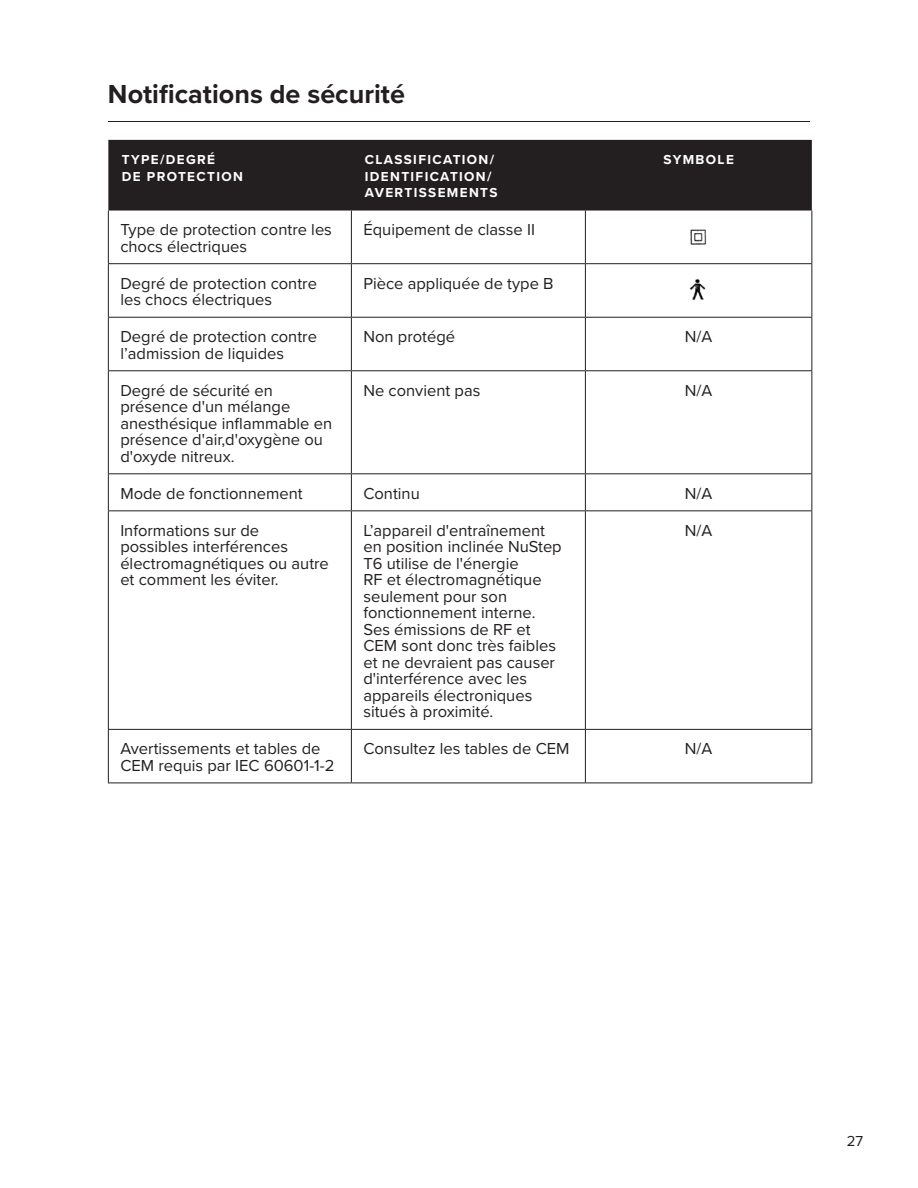
<style>
.page{position:relative;width:918px;height:1188px;background:#fff}
.page>*{position:absolute;margin:0;border:0;box-sizing:border-box;transform-origin:0 0}
.Section_Title{font:700 27px "Proxima Nova";color:#231f20}
.Table_Body{font:16.5px/16.5px "Proxima Nova";color:#231f20}
.t1{font:15px "Proxima Nova";color:#231f20}
.Table_Head_2{font:700 13.5px/16.5px "Proxima Nova";letter-spacing:.1em;color:#fff}
</style>
<div class="page">
<hr style="left:108px;top:121px;width:702px;height:1px;background:#231f20">
<div style="left:108px;top:140px;width:704px;height:71px;background:#231f20"></div>
<hr style="left:108px;top:211px;width:1px;height:52px;background:#231f20">
<hr style="left:351px;top:211px;width:1px;height:52px;background:#231f20">
<hr style="left:585px;top:211px;width:1px;height:52px;background:#231f20">
<hr style="left:811px;top:211px;width:1px;height:52px;background:#231f20">
<hr style="left:108px;top:263px;width:243px;height:1px;background:#231f20">
<hr style="left:108px;top:264px;width:1px;height:53px;background:#231f20">
<hr style="left:351px;top:263px;width:234px;height:1px;background:#231f20">
<hr style="left:351px;top:264px;width:1px;height:53px;background:#231f20">
<hr style="left:585px;top:263px;width:227px;height:1px;background:#231f20">
<hr style="left:585px;top:264px;width:1px;height:53px;background:#231f20">
<hr style="left:811px;top:264px;width:1px;height:53px;background:#231f20">
<hr style="left:108px;top:317px;width:243px;height:1px;background:#231f20">
<hr style="left:108px;top:318px;width:1px;height:52px;background:#231f20">
<hr style="left:351px;top:317px;width:234px;height:1px;background:#231f20">
<hr style="left:351px;top:318px;width:1px;height:52px;background:#231f20">
<hr style="left:585px;top:317px;width:227px;height:1px;background:#231f20">
<hr style="left:585px;top:318px;width:1px;height:52px;background:#231f20">
<hr style="left:811px;top:318px;width:1px;height:52px;background:#231f20">
<hr style="left:108px;top:370px;width:243px;height:1px;background:#231f20">
<hr style="left:108px;top:371px;width:1px;height:102px;background:#231f20">
<hr style="left:351px;top:370px;width:234px;height:1px;background:#231f20">
<hr style="left:351px;top:371px;width:1px;height:102px;background:#231f20">
<hr style="left:585px;top:370px;width:227px;height:1px;background:#231f20">
<hr style="left:585px;top:371px;width:1px;height:102px;background:#231f20">
<hr style="left:811px;top:371px;width:1px;height:102px;background:#231f20">
<hr style="left:108px;top:473px;width:243px;height:1px;background:#231f20">
<hr style="left:108px;top:474px;width:1px;height:36px;background:#231f20">
<hr style="left:351px;top:473px;width:234px;height:1px;background:#231f20">
<hr style="left:351px;top:474px;width:1px;height:36px;background:#231f20">
<hr style="left:585px;top:473px;width:227px;height:1px;background:#231f20">
<hr style="left:585px;top:474px;width:1px;height:36px;background:#231f20">
<hr style="left:811px;top:474px;width:1px;height:36px;background:#231f20">
<hr style="left:108px;top:510px;width:243px;height:1px;background:#231f20">
<hr style="left:108px;top:511px;width:1px;height:218px;background:#231f20">
<hr style="left:351px;top:510px;width:234px;height:1px;background:#231f20">
<hr style="left:351px;top:511px;width:1px;height:218px;background:#231f20">
<hr style="left:585px;top:510px;width:227px;height:1px;background:#231f20">
<hr style="left:585px;top:511px;width:1px;height:218px;background:#231f20">
<hr style="left:811px;top:511px;width:1px;height:218px;background:#231f20">
<hr style="left:108px;top:729px;width:243px;height:1px;background:#231f20">
<hr style="left:108px;top:730px;width:1px;height:53px;background:#231f20">
<hr style="left:351px;top:729px;width:234px;height:1px;background:#231f20">
<hr style="left:351px;top:730px;width:1px;height:53px;background:#231f20">
<hr style="left:585px;top:729px;width:227px;height:1px;background:#231f20">
<hr style="left:585px;top:730px;width:1px;height:53px;background:#231f20">
<hr style="left:811px;top:730px;width:1px;height:53px;background:#231f20">
<hr style="left:108px;top:783px;width:243px;height:1px;background:#231f20">
<hr style="left:351px;top:783px;width:234px;height:1px;background:#231f20">
<hr style="left:585px;top:783px;width:227px;height:1px;background:#231f20">
<img style="left:690px;top:229px;width:17px;height:16px">
<img style="left:690px;top:279px;width:18px;height:22px">
<p class="Section_Title" style="left:108px;top:74px;width:298px">Notifications de sécurité</p>
<p class="Table_Head_2" style="left:122px;top:151px;width:123px">TYPE/DEGRÉ<br>DE PROTECTION</p>
<p class="Table_Head_2" style="left:365px;top:151px;width:134px">CLASSIFICATION/<br>IDENTIFICATION/<br>AVERTISSEMENTS</p>
<p class="Table_Head_2" style="left:663px;top:151px;width:72px">SYMBOLE</p>
<p class="Table_Body" style="left:120px;top:221px;width:213px">Type de protection contre les chocs électriques</p>
<p class="Table_Body" style="left:363px;top:221px;width:173px">Équipement de classe II</p>
<p class="Table_Body" style="left:120px;top:274px;width:198px">Degré de protection contre les chocs électriques</p>
<p class="Table_Body" style="left:363px;top:274px;width:192px">Pièce appliquée de type B</p>
<p class="Table_Body" style="left:120px;top:328px;width:198px">Degré de protection contre l’admission de liquides</p>
<p class="Table_Body" style="left:363px;top:328px;width:93px">Non protégé</p>
<p class="Table_Body" style="left:685px;top:328px;width:29px">N/A</p>
<p class="Table_Body" style="left:120px;top:381px;width:213px">Degré de sécurité en présence d'un mélange anesthésique inflammable en présence d'air,d'oxygène ou d'oxyde nitreux.</p>
<p class="Table_Body" style="left:363px;top:381px;width:119px">Ne convient pas</p>
<p class="Table_Body" style="left:685px;top:381px;width:29px">N/A</p>
<p class="Table_Body" style="left:120px;top:484px;width:184px">Mode de fonctionnement</p>
<p class="Table_Body" style="left:363px;top:484px;width:58px">Continu</p>
<p class="Table_Body" style="left:685px;top:484px;width:29px">N/A</p>
<p class="Table_Body" style="left:120px;top:521px;width:210px">Informations sur de possibles interférences électromagnétiques ou autre et comment les éviter.</p>
<p class="Table_Body" style="left:363px;top:521px;width:200px">L’appareil d'entraînement en position inclinée NuStep<br>T6 utilise de l'énergie<br>RF et électromagnétique seulement pour son fonctionnement interne.<br>Ses émissions de RF et<br>CEM sont donc très faibles et ne devraient pas causer d'interférence avec les appareils électroniques situés à proximité.</p>
<p class="Table_Body" style="left:685px;top:521px;width:29px">N/A</p>
<p class="Table_Body" style="left:120px;top:740px;width:216px">Avertissements et tables de<br>CEM requis par IEC 60601-1-2</p>
<p class="Table_Body" style="left:363px;top:740px;width:208px">Consultez les tables de CEM</p>
<p class="Table_Body" style="left:685px;top:740px;width:29px">N/A</p>
<p class="t1" style="left:847px;top:1130px;width:18px">27</p>
</div>
